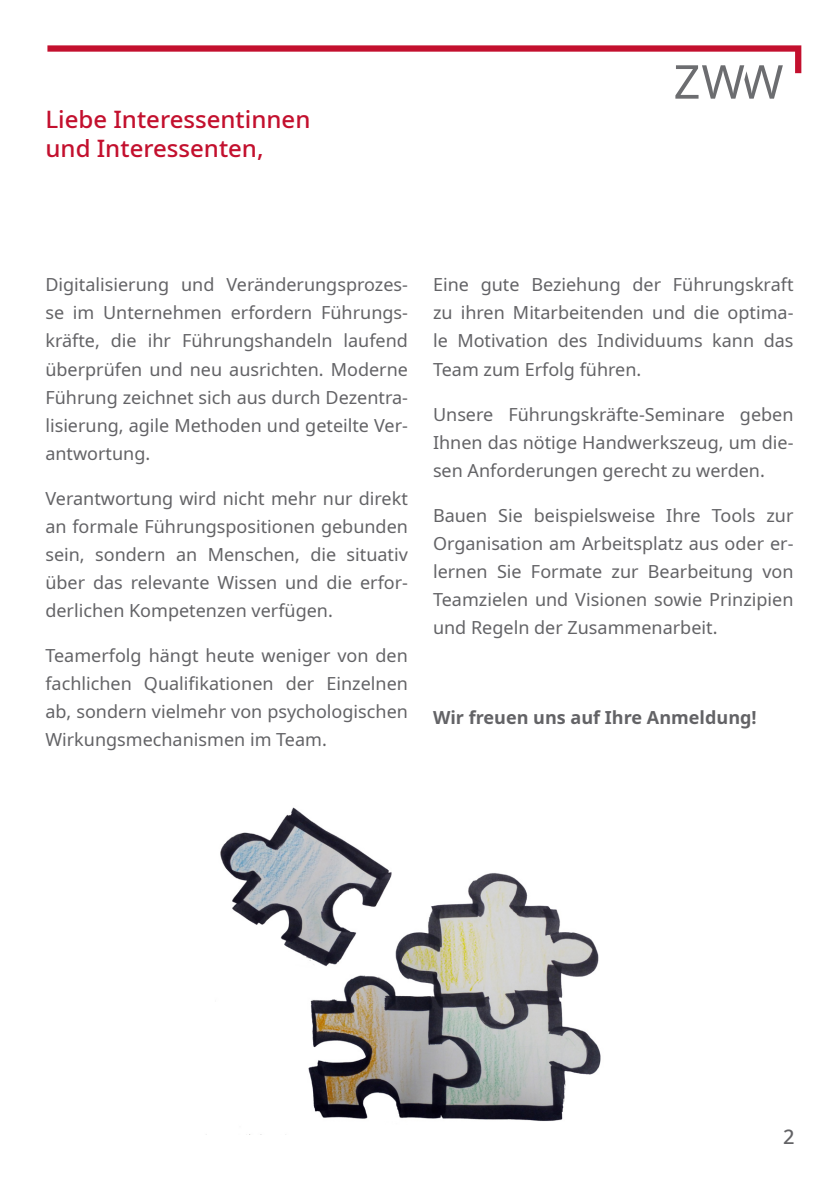
<style>
.page{position:relative;width:840px;height:1191px;background:#fff}
.page>*{position:absolute;margin:0;border:0;box-sizing:border-box;transform-origin:0 0}
.Ü1_-_rot_-_Noto_medi{font:500 24px "Noto Sans";color:#c3102e}
.t1{font:500 20px "Noto Sans";color:#636366}
.Bodytext_-_grau_-_bl{font:18px/28px "Noto Sans";color:#636366;text-align:justify}
.Bodytext_-_grau_-_bl-2{font:700 18px "Noto Sans";color:#636366}
</style>
<div class="page">
<svg style="left:47px;top:45px;width:753px;height:54px"></svg>
<img style="left:220px;top:807px;width:381px;height:314px">
<p class="Ü1_-_rot_-_Noto_medi" style="left:45px;top:102px;width:266px">Liebe Interessentinnen</p>
<p class="Ü1_-_rot_-_Noto_medi" style="left:45px;top:131px;width:220px">und Interessenten,</p>
<p class="Bodytext_-_grau_-_bl" style="left:45px;top:271px;width:364px">Digitalisierung und Veränderungsprozes&shy;se im Unternehmen erfordern Führungs&shy;kräfte, die ihr Führungshandeln laufend überprüfen und neu ausrichten. Moderne Führung zeichnet sich aus durch Dezentra&shy;lisierung, agile Methoden und geteilte Ver&shy;antwortung.</p>
<p class="Bodytext_-_grau_-_bl" style="left:45px;top:484px;width:364px">Verantwortung wird nicht mehr nur direkt an formale Führungspositionen gebunden sein, sondern an Menschen, die situativ über das relevante Wissen und die erfor&shy;derlichen Kompetenzen verfügen.</p>
<p class="Bodytext_-_grau_-_bl" style="left:45px;top:641px;width:364px">Teamerfolg hängt heute weniger von den fachlichen Qualifikationen der Einzelnen ab, sondern vielmehr von psychologischen Wirkungsmechanismen im Team.</p>
<p class="Bodytext_-_grau_-_bl" style="left:433px;top:271px;width:362px">Eine gute Beziehung der Führungskraft zu ihren Mitarbeitenden und die optima&shy;le Motivation des Individuums kann das Team zum Erfolg führen.</p>
<p class="Bodytext_-_grau_-_bl" style="left:433px;top:400px;width:362px">Unsere Führungskräfte-Seminare geben Ihnen das nötige Handwerkszeug, um die&shy;sen Anforderungen gerecht zu werden.</p>
<p class="Bodytext_-_grau_-_bl" style="left:433px;top:501px;width:362px">Bauen Sie beispielsweise Ihre Tools zur Organisation am Arbeitsplatz aus oder er&shy;lernen Sie Formate zur Bearbeitung von Teamzielen und Visionen sowie Prinzipien und Regeln der Zusammenarbeit.</p>
<p class="Bodytext_-_grau_-_bl-2" style="left:433px;top:704px;width:325px">Wir freuen uns auf Ihre Anmeldung!</p>
<p class="t1" style="left:782px;top:1123px;width:13px">2</p>
</div>
